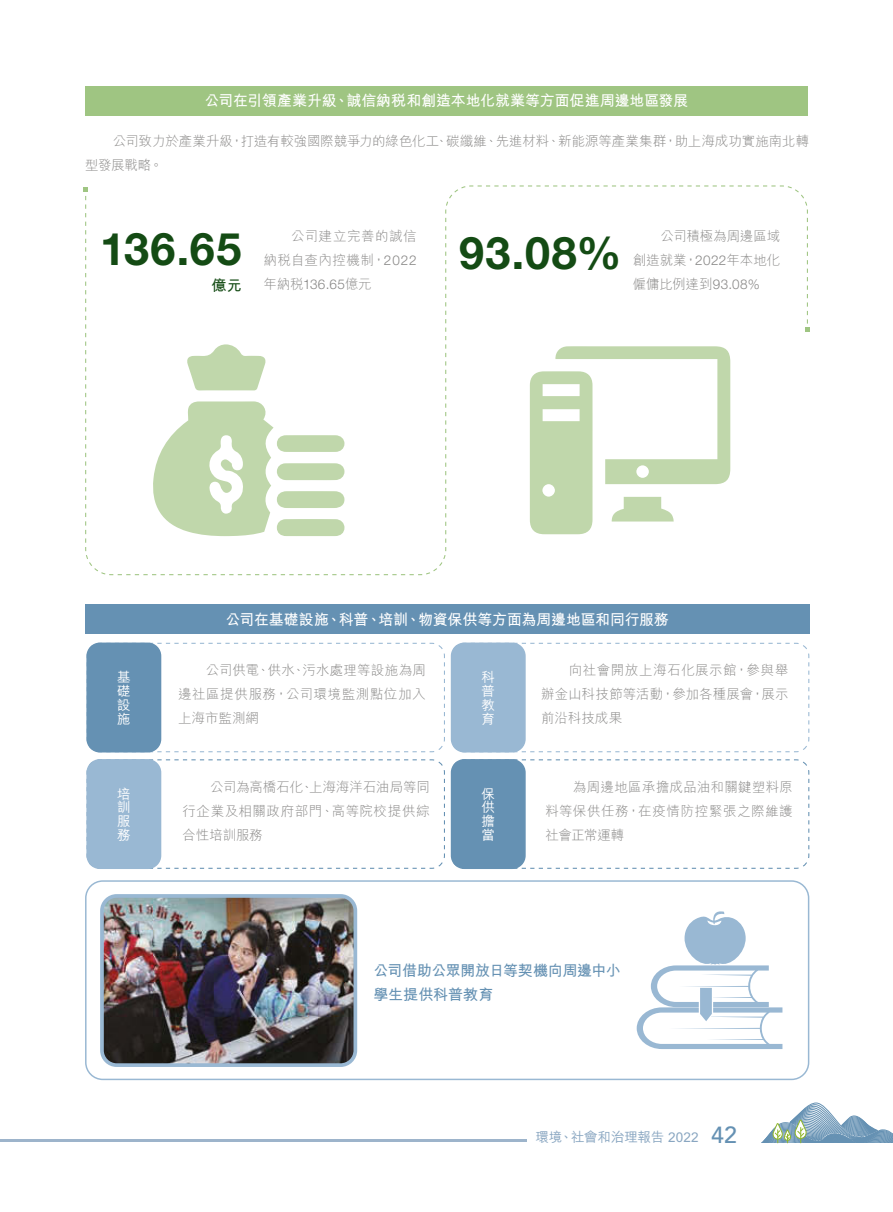
<style>
.page{position:relative;width:893px;height:1212px;background:#fff}
.page>*{position:absolute;margin:0;border:0;box-sizing:border-box;transform-origin:0 0}
.t1{font:700 45px "Helvetica Neue LT Std";letter-spacing:.03em;color:#144b14}
.t2{font:15px "M Hei HK Bold E Ten B5 H";letter-spacing:-.015em;color:#fff}
.t3{font:15px/24px "M Hei HK Bold E Ten B5 H";letter-spacing:-.015em;color:#6591b3}
.t4{font:15px "M Hei HK Bold E Ten B5 H";color:#144b14}
.t5{font:13.5px/24px "M Hei HK Light E Ten B5 H";letter-spacing:.005em;color:#888786;text-align:justify}
.t6{font:13.5px/24px "M Hei HK Light E Ten B5 H";letter-spacing:.04em;color:#888786;text-align:right}
.t7{font:13.5px "M Hei HK Medium E Ten B5 H";letter-spacing:-.01em;color:#89a6c1}
.t8{font:13.5px/13.8px "M Hei HK Medium E Ten B5 V";color:#fff;text-align:justify}
.t9{font:300 13.5px "Helvetica Neue LT Std";color:#888786}
.s1{font-family:"Helvetica Neue LT Std";font-weight:300}
.s2{font-family:"M Hei HK Light E Ten B5 H";font-weight:400}
.s3{font-family:"Avenir LT Std";font-weight:500;font-size:23.1px;color:#6591b3}
</style>
<div class="page">
<svg style="left:761px;top:1102px;width:132px;height:41px"></svg>
<hr style="left:0;top:1139px;width:527px;height:3px;background:#9db4cb">
<div style="left:85px;top:880px;width:724px;height:200px;border:1px solid #99b8d3;border-radius:17px"></div>
<img style="left:102px;top:896px;width:253px;height:169px;border-radius:14px">
<div style="left:100px;top:894px;width:257px;height:173px;border:4px solid #99b8d3;border-radius:15px"></div>
<div style="left:85px;top:86px;width:723px;height:30px;background:#9fc582"></div>
<div style="left:85px;top:604px;width:724px;height:30px;background:#6591b3"></div>
<svg style="left:637px;top:911px;width:145px;height:138px"></svg>
<svg style="left:86px;top:642px;width:724px;height:111px"></svg>
<div style="left:452px;top:643px;width:73px;height:109px;background:#99b8d3;border-radius:13px"></div>
<div style="left:451px;top:642px;width:75px;height:110px;border:1px solid #99b8d3;border-radius:13px"></div>
<svg style="left:86px;top:759px;width:724px;height:110px"></svg>
<div style="left:452px;top:760px;width:73px;height:108px;background:#6591b3;border-radius:13px"></div>
<div style="left:451px;top:759px;width:75px;height:110px;border:1px solid #6591b3;border-radius:13px"></div>
<svg style="left:84px;top:185px;width:725px;height:391px"></svg>
<p class="t2" style="left:204px;top:95px;width:486px">公司在引領產業升級、誠信納稅和創造本地化就業等方面促進周邊地區發展</p>
<p class="t5" style="left:85px;top:131px;width:726px;text-indent:28px">公司致力於產業升級，打造有較強國際競爭力的綠色化工、碳纖維、先進材料、新能源等產業集群，助上海成功實施南北轉型發展戰略。</p>
<h1 class="t1" style="left:100px;top:223px;width:143px">136.65</h1>
<p class="t4" style="left:212px;top:280px;width:32px">億元</p>
<p class="t6" style="left:264px;top:226px;width:155px">公司建立完善的誠信<br>納稅自查內控機制，<span class="s1">2022</span></p>
<p class="t9" style="left:264px;top:276px;width:109px"><span class="s2">年納稅</span>136.65<span class="s2">億元</span></p>
<h1 class="t1" style="left:459px;top:227px;width:164px">93.08%</h1>
<p class="t5" style="left:633px;top:226px;width:149px;text-indent:28px">公司積極為周邊區域創造就業，<span class="s1">2022</span>年本地化僱傭比例達到<span class="s1">93.08%</span></p>
<p class="t2" style="left:225px;top:613px;width:445px">公司在基礎設施、科普、培訓、物資保供等方面為周邊地區和同行服務</p>
<p class="t8" style="left:117px;top:672px;width:15px">基礎設施</p>
<p class="t5" style="left:178px;top:660px;width:249px;text-indent:28px">公司供電、供水、污水處理等設施為周邊社區提供服務，公司環境監測點位加入上海市監測網</p>
<p class="t8" style="left:481px;top:672px;width:14px">科普教育</p>
<p class="t5" style="left:541px;top:660px;width:249px;text-indent:28px">向社會開放上海石化展示館，參與舉辦金山科技節等活動，參加各種展會，展示前沿科技成果</p>
<p class="t8" style="left:117px;top:788px;width:15px">培訓服務</p>
<p class="t5" style="left:182px;top:776px;width:249px;text-indent:28px">公司為高橋石化、上海海洋石油局等同行企業及相關政府部門、高等院校提供綜合性培訓服務</p>
<p class="t8" style="left:481px;top:788px;width:14px">保供擔當</p>
<p class="t5" style="left:545px;top:776px;width:249px;text-indent:28px">為周邊地區承擔成品油和關鍵塑料原料等保供任務，在疫情防控緊張之際維護社會正常運轉</p>
<p class="t3" style="left:373px;top:961px;width:249px">公司借助公眾開放日等契機向周邊中小學生提供科普教育</p>
<p class="t7" style="left:535px;top:1132px;width:203px">環境、社會和治理報告 2022 <span class="s3">42</span></p>
</div>
